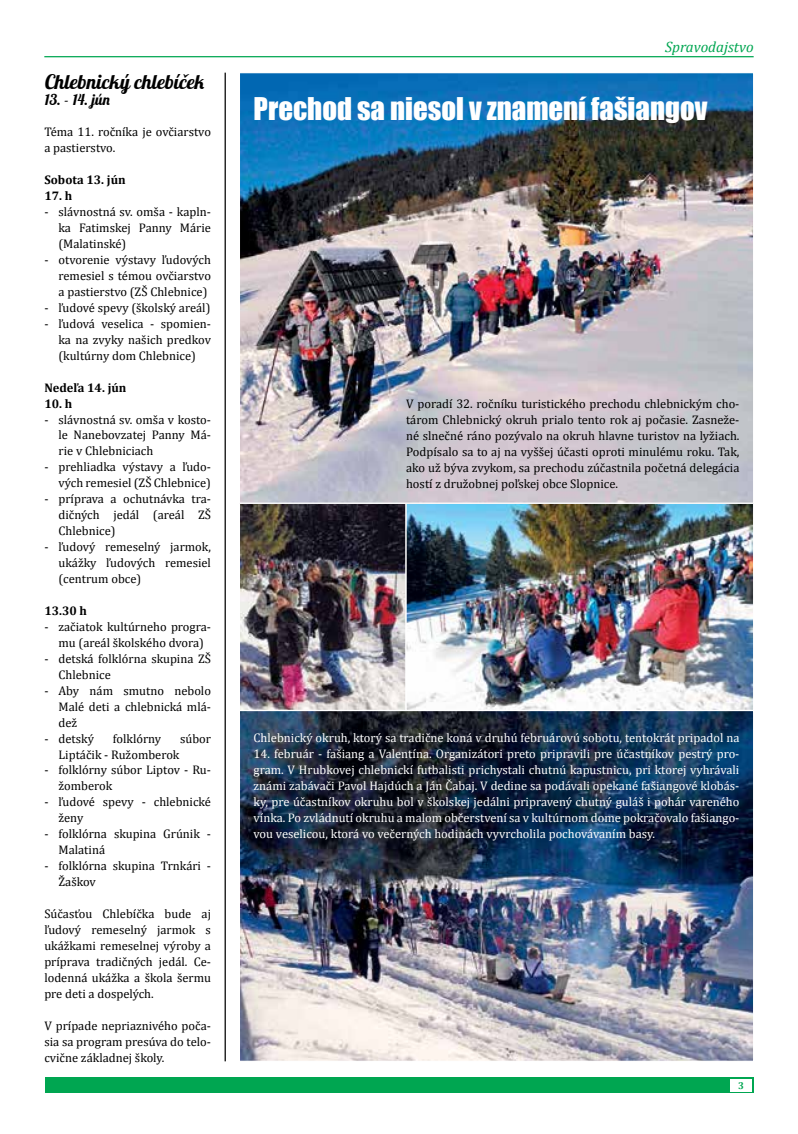
<style>
.page{position:relative;width:798px;height:1134px;background:#fff}
.page>*{position:absolute;margin:0;border:0;box-sizing:border-box;transform-origin:0 0}
.t1{font:28.75px "Impact";color:#fff}
.t2{font:italic 700 20px "Lobster Two";color:#000}
.t3{font:italic 15px "Cambria";color:#00a651}
.t4{font:italic 700 15px "Lobster Two";color:#000}
.t5{font:12.5px/16px "Cambria";color:#000;text-align:justify}
.t6{font:12.5px/16px "Cambria";color:#fff;text-align:justify}
.t7{font:700 12.5px "Cambria";color:#000}
.t8{font:700 10px "Cambria";color:#00a651}
</style>
<div class="page">
<hr style="left:44px;top:56px;width:709px;height:1px;background:#00a651">
<img style="left:241px;top:74px;width:511px;height:986px">
<div style="left:239px;top:503px;width:167px;height:208px;border:1px solid #fff"></div>
<div style="left:405px;top:503px;width:349px;height:208px;border:1px solid #fff"></div>
<div style="left:45px;top:1077px;width:708px;height:16px;background:#00a651"></div>
<div style="left:730px;top:1079px;width:21px;height:12px;background:#fff"></div>
<hr style="left:224px;top:73px;width:2px;height:988px;background:#000">
<h2 class="t2" style="left:44px;top:69px;width:162px">Chlebnický chlebíček</h2>
<p class="t4" style="left:44px;top:90px;width:68px">13. - 14. jún</p>
<p class="t5" style="left:44px;top:124px;width:168px">Téma 11. ročníka je ovčiarstvo a pastierstvo.</p>
<p class="t7" style="left:44px;top:171px;width:83px">Sobota 13. jún</p>
<p class="t7" style="left:44px;top:187px;width:29px">17. h</p>
<p class="t5" style="left:58px;top:204px;width:154px;text-indent:-14px">- slávnostná sv. omša - kapln&shy;ka Fatimskej Panny Márie (Malatinské)</p>
<p class="t5" style="left:58px;top:252px;width:154px;text-indent:-14px">- otvorenie výstavy ľudových remesiel s témou ovčiarstvo a pastierstvo (ZŠ Chlebnice)</p>
<p class="t5" style="left:44px;top:300px;width:167px">- ľudové spevy (školský areál)</p>
<p class="t5" style="left:58px;top:315px;width:154px;text-indent:-14px">- ľudová veselica - spomien&shy;ka na zvyky našich predkov (kultúrny dom Chlebnice)</p>
<p class="t7" style="left:44px;top:379px;width:84px">Nedeľa 14. jún</p>
<p class="t7" style="left:44px;top:394px;width:29px">10. h</p>
<p class="t5" style="left:58px;top:411px;width:154px;text-indent:-14px">- slávnostná sv. omša v kosto&shy;le Nanebovzatej Panny Má&shy;rie v Chlebniciach</p>
<p class="t5" style="left:44px;top:459px;width:168px;text-align:right">- prehliadka výstavy a ľudo&shy;vých remesiel (ZŠ Chlebnice)</p>
<p class="t5" style="left:58px;top:491px;width:154px;text-indent:-14px">- príprava a ochutnávka tra&shy;dičných jedál (areál ZŠ Chlebnice)</p>
<p class="t5" style="left:58px;top:539px;width:154px;text-indent:-14px">- ľudový remeselný jarmok, ukážky ľudových remesiel (centrum obce)</p>
<p class="t7" style="left:44px;top:602px;width:44px">13.30 h</p>
<p class="t5" style="left:44px;top:619px;width:168px;text-align:center">- začiatok kultúrneho progra&shy;mu (areál školského dvora)</p>
<p class="t5" style="left:58px;top:650px;width:154px;text-indent:-14px">- detská folklórna skupina ZŠ<br>Chlebnice</p>
<p class="t5" style="left:58px;top:682px;width:154px;text-indent:-14px">- Aby nám smutno nebolo Malé deti a chlebnická mlá&shy;dež</p>
<p class="t5" style="left:44px;top:730px;width:51px">- detský</p>
<p class="t5" style="left:113px;top:730px;width:50px">folklórny</p>
<p class="t5" style="left:180px;top:730px;width:32px">súbor</p>
<p class="t5" style="left:58px;top:746px;width:122px">Liptáčik - Ružomberok</p>
<p class="t5" style="left:58px;top:762px;width:154px;text-indent:-14px">- folklórny súbor Liptov - Ru&shy;žomberok</p>
<p class="t5" style="left:58px;top:794px;width:154px;text-indent:-14px">- ľudové spevy - chlebnické ženy</p>
<p class="t5" style="left:58px;top:826px;width:154px;text-indent:-14px">- folklórna skupina Grúnik -<br>Malatiná</p>
<p class="t5" style="left:58px;top:858px;width:154px;text-indent:-14px">- folklórna skupina Trnkári -<br>Žaškov</p>
<p class="t5" style="left:44px;top:906px;width:168px">Súčasťou Chlebíčka bude aj ľudový remeselný jarmok s ukážkami remeselnej výroby a príprava tradičných jedál. Ce&shy;lodenná ukážka a škola šermu pre deti a dospelých.</p>
<p class="t5" style="left:44px;top:1017px;width:168px">V prípade nepriaznivého poča&shy;sia sa program presúva do telo&shy;cvične základnej školy.</p>
<p class="t3" style="left:664px;top:37px;width:90px">Spravodajstvo</p>
<h1 class="t1" style="left:253px;top:87px;width:455px">Prechod sa niesol v znamení fašiangov</h1>
<p class="t5" style="left:406px;top:395px;width:335px">V poradí 32. ročníku turistického prechodu chlebnickým cho&shy;tárom Chlebnický okruh prialo tento rok aj počasie. Zasneže&shy;né slnečné ráno pozývalo na okruh hlavne turistov na lyžiach.<br>Podpísalo sa to aj na vyššej účasti oproti minulému roku. Tak, ako už býva zvykom, sa prechodu zúčastnila početná delegácia hostí z družobnej poľskej obce Slopnice.</p>
<p class="t6" style="left:253px;top:730px;width:487px">Chlebnický okruh, ktorý sa tradične koná v druhú februárovú sobotu, tentokrát pripadol na</p>
<p class="t6" style="left:253px;top:746px;width:487px">14. február - fašiang a Valentína. Organizátori preto pripravili pre účastníkov pestrý pro&shy;gram. V Hrubkovej chlebnickí futbalisti prichystali chutnú kapustnicu, pri ktorej vyhrávali známi zabávači Pavol Hajdúch a Ján Čabaj. V dedine sa podávali opekané fašiangové klobás&shy;ky, pre účastníkov okruhu bol v školskej jedálni pripravený chutný guláš i pohár vareného vínka. Po zvládnutí okruhu a malom občerstvení sa v kultúrnom dome pokračovalo fašiango&shy;vou veselicou, ktorá vo večerných hodinách vyvrcholila pochovávaním basy.</p>
<p class="t8" style="left:738px;top:1079px;width:7px">3</p>
</div>
